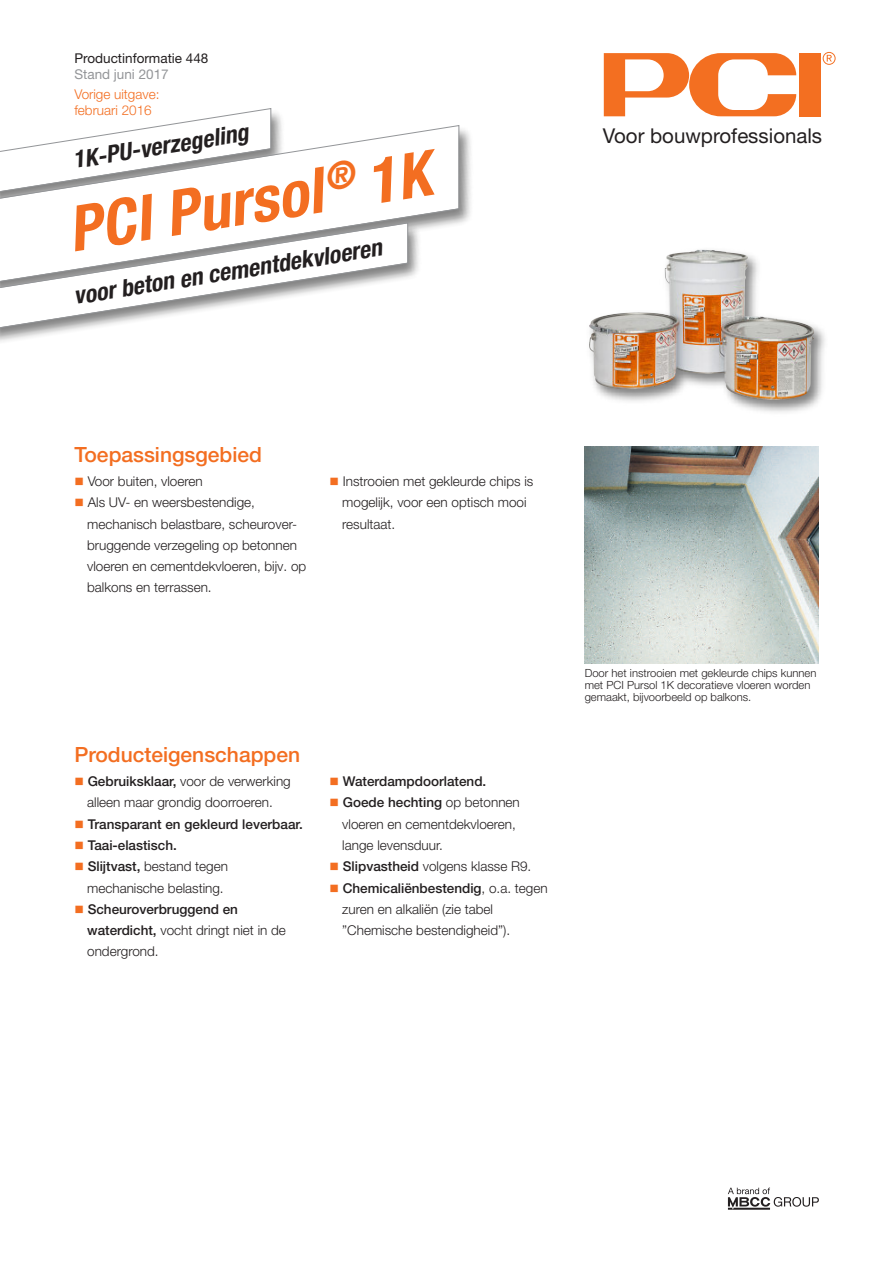
<style>
.page{position:relative;width:893px;height:1263px;background:#fff}
.page>*{position:absolute;margin:0;border:0;box-sizing:border-box;transform-origin:0 0}
.t1{font:italic 700 condensed 63px "Helvetica Neue LT Pro";color:#f36e21}
.t2{font:italic 700 condensed 24px "Helvetica Neue LT Pro";color:#231f20}
.t3{font:500 21px "Helvetica Neue LT Pro";color:#f36e21}
.t4{font:20.4px "Helvetica Neue LT Pro";color:#231f20}
.t5{font:300 13.5px/21.3px "Helvetica Neue LT Pro";color:#231f20}
.t6{font:500 13.5px/21.3px "Helvetica Neue LT Pro";color:#231f20}
.t7{font:300 13.5px/16.2px "Helvetica Neue LT Pro";color:#f36e21}
.t8{font:13.5px "Helvetica Neue LT Pro";color:#231f20}
.t9{font:13.5px "Helvetica Neue LT Pro";color:#939598}
.t10{font:300 11.25px/12px "Helvetica Neue LT Pro";color:#231f20}
.s1{color:#f36e21}
.s2{font-weight:500}
.s3{font-weight:300}
</style>
<div class="page">
<div style="left:799px;top:53px;width:21px;height:63px;background:#f36f21"></div>
<svg style="left:604px;top:53px;width:192px;height:63px"></svg>
<svg style="left:823px;top:52px;width:13px;height:13px"></svg>
<svg style="left:215px;top:108px;width:57px;height:9px"></svg>
<img style="left:164px;top:117px;width:307px;height:106px">
<svg style="left:1px;top:125px;width:459px;height:102px"></svg>
<img style="left:589px;top:249px;width:236px;height:163px">
<img style="left:589px;top:290px;width:81px;height:56px">
<img style="left:1px;top:214px;width:433px;height:128px">
<svg style="left:1px;top:222px;width:407px;height:108px"></svg>
<img style="left:585px;top:446px;width:234px;height:217px">
<svg style="left:728px;top:1187px;width:91px;height:23px"></svg>
<p class="t8" style="left:74px;top:53px;width:136px">Productinformatie 448</p>
<p class="t9" style="left:74px;top:69px;width:96px">Stand juni 2017</p>
<p class="t7" style="left:74px;top:87px;width:87px">Vorige uitgave: februari 2016</p>
<h2 class="t2" style="left:72px;top:151px;width:179px;rotate:-9deg">1K-PU-verzegeling</h2>
<h1 class="t1" style="left:65px;top:207px;width:367px;rotate:-9deg">PCI Pursol<sup>®</sup> 1K</h1>
<h2 class="t2" style="left:72px;top:287px;width:313px;rotate:-9deg">voor beton en cementdekvloeren</h2>
<h3 class="t4" style="left:603px;top:129px;width:221px">Voor bouwprofessionals</h3>
<h3 class="t3" style="left:74px;top:446px;width:189px">Toepassingsgebied</h3>
<p class="t5" style="left:74px;top:472px;width:130px"><span class="s1">■</span> Voor buiten, vloeren</p>
<p class="t5" style="left:87px;top:493px;width:221px;text-indent:-13px"><span class="s1">■</span> Als UV- en weersbestendige, mechanisch belastbare, scheurover&shy;bruggende verzegeling op betonnen vloeren en cementdekvloeren, bijv. op balkons en terrassen.</p>
<p class="t5" style="left:342px;top:472px;width:193px;text-indent:-13px"><span class="s1">■</span> Instrooien met gekleurde chips is mogelijk, voor een optisch mooi resultaat.</p>
<h3 class="t3" style="left:74px;top:747px;width:227px">Producteigenschappen</h3>
<p class="t5" style="left:74px;top:772px;width:218px;text-align:center"><span class="s1">■</span> <span class="s2">Gebruiksklaar,</span> voor de verwerking alleen maar grondig doorroeren.</p>
<p class="t6" style="left:74px;top:814px;width:230px"><span class="s1">■</span> Transparant en gekleurd leverbaar.</p>
<p class="t6" style="left:74px;top:836px;width:104px"><span class="s1">■</span> Taai-elastisch.</p>
<p class="t5" style="left:87px;top:857px;width:142px;text-indent:-13px"><span class="s1">■</span> <span class="s2">Slijtvast,</span> bestand tegen mechanische belasting.</p>
<p class="t6" style="left:87px;top:899px;width:200px;text-indent:-13px"><span class="s1">■</span> Scheuroverbruggend en waterdicht, <span class="s3">vocht dringt niet in de ondergrond.</span></p>
<p class="t6" style="left:330px;top:772px;width:158px"><span class="s1">■</span> Waterdampdoorlatend.</p>
<p class="t5" style="left:342px;top:793px;width:179px;text-indent:-13px"><span class="s1">■</span> <span class="s2">Goede hechting</span> op betonnen vloeren en cementdekvloeren, lange levensduur.</p>
<p class="t5" style="left:330px;top:857px;width:203px"><span class="s1">■</span> <span class="s2">Slipvastheid</span> volgens klasse R9.</p>
<p class="t5" style="left:342px;top:878px;width:207px;text-indent:-13px"><span class="s1">■</span> <span class="s2">Chemicaliënbestendig</span>, o.a. tegen zuren en alkaliën (zie tabel ”Chemische bestendigheid”).</p>
<p class="t10" style="left:585px;top:668px;width:233px">Door het instrooien met gekleurde chips kunnen met PCI Pursol 1K decoratieve vloeren worden gemaakt, bijvoorbeeld op balkons.</p>
</div>
